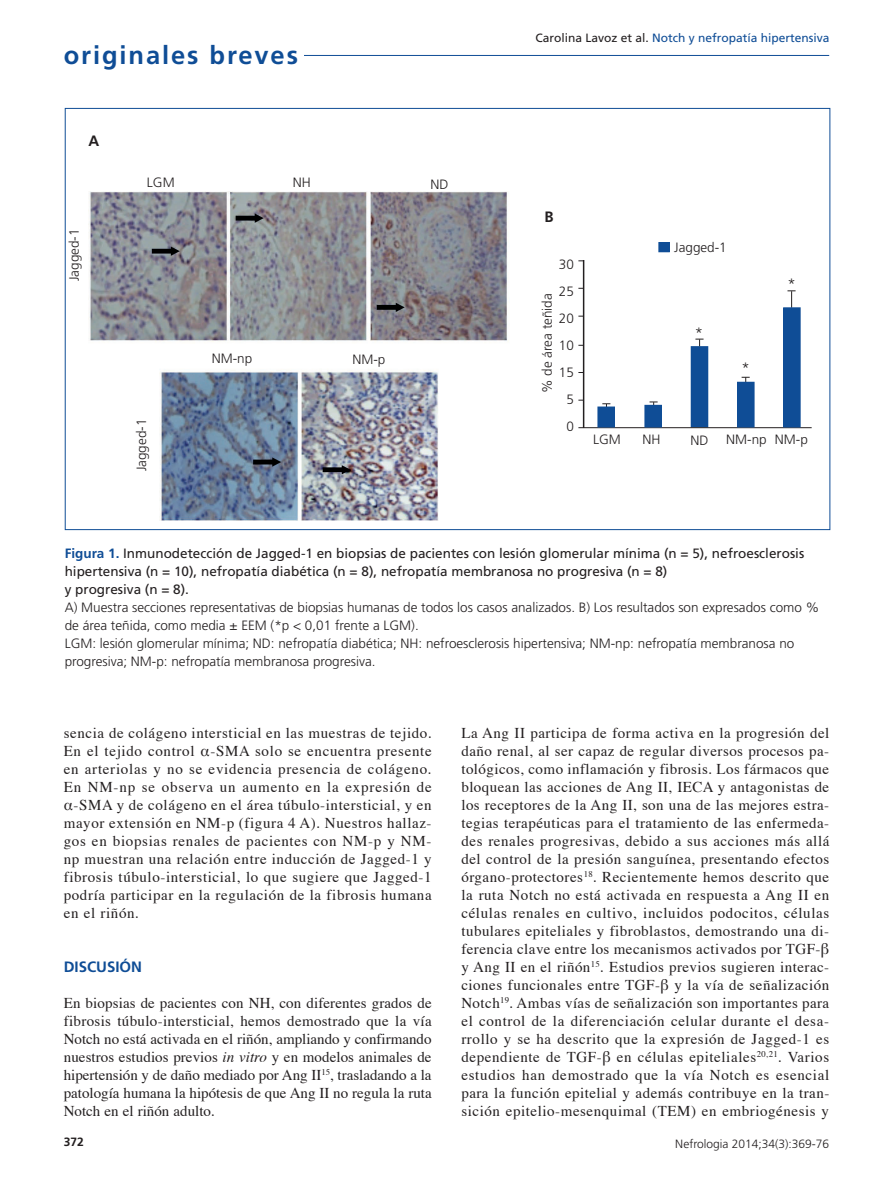
<style>
.page{position:relative;width:893px;height:1191px;background:#fff}
.page>*{position:absolute;margin:0;border:0;box-sizing:border-box;transform-origin:0 0}
.t1{font:700 25.5px "Frutiger";letter-spacing:.075em;color:#0f4d96}
.t2{font:15px/18px "Times";letter-spacing:.035em;color:#231f20;text-align:justify}
.t3{font:700 15px "Frutiger";color:#0f4d96}
.t4{font:300 15px "Frutiger";color:#231f20}
.t5{font:700 15px "Frutiger";color:#231f20}
.t6{font:300 13.5px/27px "Frutiger";color:#231f20}
.t7{font:13.5px/18px "Frutiger";color:#231f20}
.t8{font:12px "Frutiger";color:#0f4d96}
.t9{font:300 12px "Frutiger";color:#231f20}
.t10{font:700 12px "Frutiger";color:#231f20}
.s1{color:#231f20}
.s2{font-weight:700;color:#0f4d96}
.s3{font-style:italic}
</style>
<div class="page">
<hr style="left:72px;top:55px;width:757px;height:1px;background:#0f4d96">
<div style="left:64px;top:45px;width:240px;height:32px;background:#fff"></div>
<img style="left:88px;top:191px;width:722px;height:330px">
<div style="left:691px;top:347px;width:16px;height:80px;background:#0f4d96"></div>
<div style="left:691px;top:346px;width:17px;height:81px;border:2px solid #0f4d96"></div>
<div style="left:659px;top:242px;width:10px;height:10px;background:#0f4d96"></div>
<hr style="left:583px;top:260px;width:1px;height:168px;background:#231f20">
<hr style="left:578px;top:427px;width:234px;height:1px;background:#231f20">
<svg style="left:742px;top:377px;width:8px;height:5px"></svg>
<div style="left:738px;top:382px;width:16px;height:45px;background:#0f4d96"></div>
<div style="left:737px;top:382px;width:18px;height:45px;border:2px solid #0f4d96"></div>
<svg style="left:695px;top:339px;width:8px;height:7px"></svg>
<svg style="left:649px;top:401px;width:9px;height:4px"></svg>
<div style="left:645px;top:405px;width:16px;height:22px;background:#0f4d96"></div>
<div style="left:644px;top:405px;width:18px;height:22px;border:2px solid #0f4d96"></div>
<svg style="left:602px;top:403px;width:8px;height:3px"></svg>
<div style="left:598px;top:407px;width:16px;height:20px;background:#0f4d96"></div>
<div style="left:597px;top:406px;width:18px;height:21px;border:2px solid #0f4d96"></div>
<svg style="left:787px;top:290px;width:9px;height:17px"></svg>
<div style="left:784px;top:308px;width:16px;height:119px;background:#0f4d96"></div>
<div style="left:783px;top:307px;width:18px;height:120px;border:2px solid #0f4d96"></div>
<h1 class="t1" style="left:64px;top:41px;width:236px">originales breves</h1>
<p class="t5" style="left:88px;top:133px;width:12px">A</p>
<p class="t6" style="left:61px;top:281px;width:54px;rotate:-90deg">Jagged-1</p>
<p class="t6" style="left:147px;top:170px;width:29px">LGM</p>
<p class="t6" style="left:293px;top:170px;width:20px">NH</p>
<p class="t6" style="left:431px;top:171px;width:20px">ND</p>
<p class="t6" style="left:128px;top:471px;width:54px;rotate:-90deg">Jagged-1</p>
<p class="t6" style="left:212px;top:345px;width:42px">NM-np</p>
<p class="t6" style="left:352px;top:346px;width:35px">NM-p</p>
<p class="t8" style="left:535px;top:33px;width:296px"><span class="s1">Carolina Lavoz et al.</span> Notch y nefropatía hipertensiva</p>
<p class="t5" style="left:544px;top:208px;width:11px">B</p>
<p class="t6" style="left:559px;top:251px;width:17px;text-align:center">30<br>25<br>20<br>10<br>15<br>5<br>0</p>
<p class="t6" style="left:534px;top:393px;width:101px;rotate:-90deg">% de área teñida</p>
<p class="t6" style="left:674px;top:234px;width:54px">Jagged-1</p>
<p class="t4" style="left:695px;top:324px;width:10px">*</p>
<p class="t4" style="left:741px;top:360px;width:10px">*</p>
<p class="t4" style="left:788px;top:276px;width:10px">*</p>
<p class="t6" style="left:593px;top:426px;width:29px">LGM</p>
<p class="t6" style="left:643px;top:426px;width:20px">NH</p>
<p class="t6" style="left:690px;top:427px;width:20px">ND</p>
<p class="t6" style="left:726px;top:426px;width:83px">NM-np NM-p</p>
<p class="t7" style="left:65px;top:545px;width:741px"><span class="s2">Figura 1.</span> Inmunodetección de Jagged-1 en biopsias de pacientes con lesión glomerular mínima (n = 5), nefroesclerosis hipertensiva (n = 10), nefropatía diabética (n = 8), nefropatía membranosa no progresiva (n = 8)<br>y progresiva (n = 8).</p>
<p class="t6" style="left:65px;top:599px;width:756px;line-height:18px">A) Muestra secciones representativas de biopsias humanas de todos los casos analizados. B) Los resultados son expresados como % de área teñida, como media ± EEM (*p &lt; 0,01 frente a LGM).<br>LGM: lesión glomerular mínima; ND: nefropatía diabética; NH: nefroesclerosis hipertensiva; NM-np: nefropatía membranosa no progresiva; NM-p: nefropatía membranosa progresiva.</p>
<p class="t2" style="left:64px;top:725px;width:369px">sencia de colágeno intersticial en las muestras de tejido.<br>En el tejido control α-SMA solo se encuentra presente en arteriolas y no se evidencia presencia de colágeno.<br>En NM-np se observa un aumento en la expresión de α-SMA y de colágeno en el área túbulo-intersticial, y en mayor extensión en NM-p (figura 4 A). Nuestros hallaz&shy;gos en biopsias renales de pacientes con NM-p y NM&shy;np muestran una relación entre inducción de Jagged-1 y fibrosis túbulo-intersticial, lo que sugiere que Jagged-1 podría participar en la regulación de la fibrosis humana en el riñón.</p>
<p class="t3" style="left:64px;top:959px;width:80px">DISCUSIÓN</p>
<p class="t2" style="left:64px;top:995px;width:369px">En biopsias de pacientes con NH, con diferentes grados de fibrosis túbulo-intersticial, hemos demostrado que la vía Notch no está activada en el riñón, ampliando y confirmando nuestros estudios previos <span class="s3">in vitro</span> y en modelos animales de hipertensión y de daño mediado por Ang II<sup>15</sup>, trasladando a la patología humana la hipótesis de que Ang II no regula la ruta Notch en el riñón adulto.</p>
<p class="t2" style="left:461px;top:725px;width:370px">La Ang II participa de forma activa en la progresión del daño renal, al ser capaz de regular diversos procesos pa&shy;tológicos, como inflamación y fibrosis. Los fármacos que bloquean las acciones de Ang II, IECA y antagonistas de los receptores de la Ang II, son una de las mejores estra&shy;tegias terapéuticas para el tratamiento de las enfermeda&shy;des renales progresivas, debido a sus acciones más allá del control de la presión sanguínea, presentando efectos órgano-protectores<sup>18</sup>. Recientemente hemos descrito que la ruta Notch no está activada en respuesta a Ang II en células renales en cultivo, incluidos podocitos, células tubulares epiteliales y fibroblastos, demostrando una di&shy;ferencia clave entre los mecanismos activados por TGF-β y Ang II en el riñón<sup>15</sup>. Estudios previos sugieren interac&shy;ciones funcionales entre TGF-β y la vía de señalización Notch<sup>19</sup>. Ambas vías de señalización son importantes para el control de la diferenciación celular durante el desa&shy;rrollo y se ha descrito que la expresión de Jagged-1 es dependiente de TGF-β en células epiteliales<sup>20,21</sup>. Varios estudios han demostrado que la vía Notch es esencial para la función epitelial y además contribuye en la tran&shy;sición epitelio-mesenquimal (TEM) en embriogénesis y</p>
<p class="t10" style="left:64px;top:1134px;width:22px">372</p>
<p class="t9" style="left:675px;top:1138px;width:155px">Nefrologia 2014;34(3):369-76</p>
</div>
